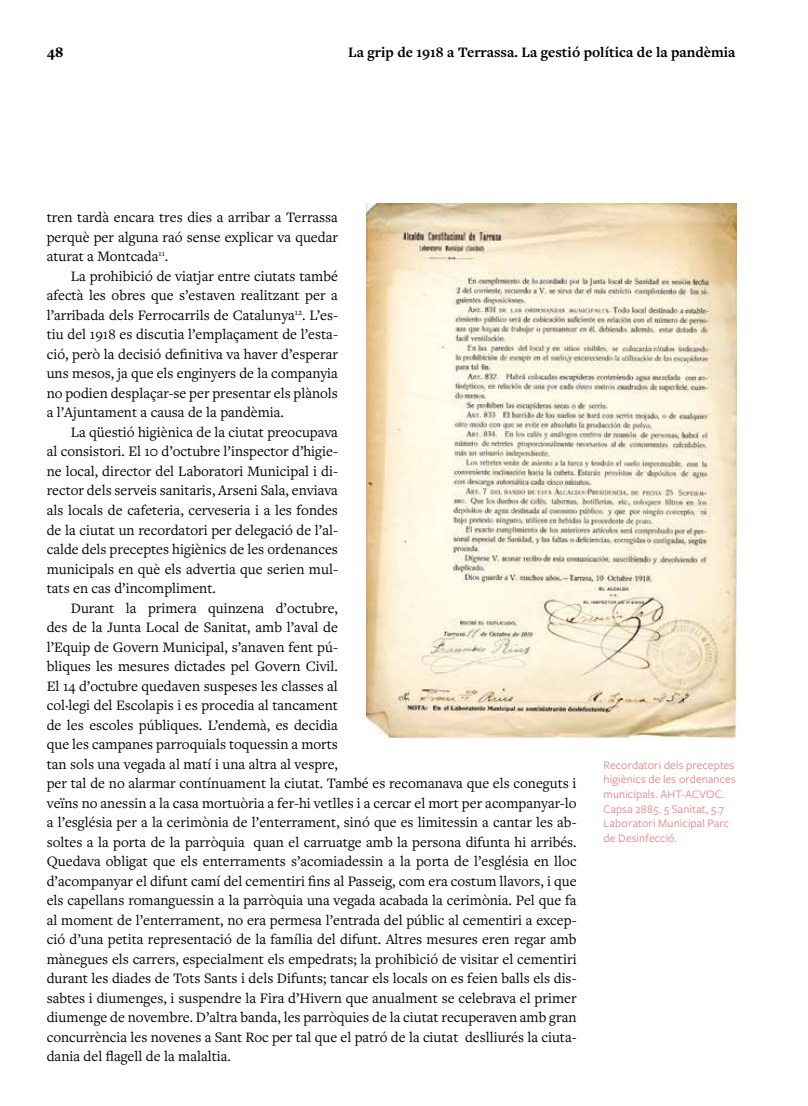
<style>
.page{position:relative;width:808px;height:1106px;background:#fff}
.page>*{position:absolute;margin:0;border:0;box-sizing:border-box;transform-origin:0 0}
.t1{font:15px/19.5px "Freight Text Pro";color:#000;text-align:justify}
.t2{font:700 15px "Freight Text Pro";color:#000}
.t3{font:900 15px "Freight Text Pro";color:#000}
.t4{font:12px/14.7px "Freight Sans Pro";letter-spacing:.01em;color:#ef7b7f}
</style>
<div class="page">
<img style="left:366px;top:203px;width:370px;height:536px">
<p class="t3" style="left:47px;top:42px;width:18px">48</p>
<p class="t2" style="left:348px;top:42px;width:389px">La grip de 1918 a Terrassa. La gestió política de la pandèmia</p>
<p class="t1" style="left:47px;top:207px;width:293px">tren tardà encara tres dies a arribar a Terrassa perquè per alguna raó sense explicar va quedar aturat a Montcada<sup>11</sup>.</p>
<p class="t1" style="left:47px;top:266px;width:293px;text-indent:24px">La prohibició de viatjar entre ciutats també afectà les obres que s’estaven realitzant per a l’arribada dels Ferrocarrils de Catalunya<sup>12</sup>. L’es&shy;tiu del 1918 es discutia l’emplaçament de l’esta&shy;ció, però la decisió definitiva va haver d’esperar uns mesos, ja que els enginyers de la companyia no podien desplaçar-se per presentar els plànols a l’Ajuntament a causa de la pandèmia.</p>
<p class="t1" style="left:47px;top:422px;width:293px;text-indent:24px">La qüestió higiènica de la ciutat preocupava al consistori. El 10 d’octubre l’inspector d’higie&shy;ne local, director del Laboratori Municipal i di&shy;rector dels serveis sanitaris, Arseni Sala, enviava als locals de cafeteria, cerveseria i a les fondes de la ciutat un recordatori per delegació de l’al&shy;calde dels preceptes higiènics de les ordenances municipals en què els advertia que serien mul&shy;tats en cas d’incompliment.</p>
<p class="t1" style="left:47px;top:597px;width:531px;text-align:left;text-indent:24px">Durant la primera quinzena d’octubre,<br>des de la Junta Local de Sanitat, amb l’aval de<br>l’Equip de Govern Municipal, s’anaven fent pú-<br>bliques les mesures dictades pel Govern Civil.<br>El 14 d’octubre quedaven suspeses les classes al<br>col·legi del Escolapis i es procedia al tancament<br>de les escoles públiques. L’endemà, es decidia<br>que les campanes parroquials toquessin a morts<br>tan sols una vegada al matí i una altra al vespre,<br>per tal de no alarmar contínuament la ciutat. També es recomanava que els coneguts i veïns no anessin a la casa mortuòria a fer-hi vetlles i a cercar el mort per acompanyar-lo a l’església per a la cerimònia de l’enterrament, sinó que es limitessin a cantar les ab&shy;soltes a la porta de la parròquia quan el carruatge amb la persona difunta hi arribés.<br>Quedava obligat que els enterraments s’acomiadessin a la porta de l’església en lloc d’acompanyar el difunt camí del cementiri fins al Passeig, com era costum llavors, i que els capellans romanguessin a la parròquia una vegada acabada la cerimònia. Pel que fa al moment de l’enterrament, no era permesa l’entrada del públic al cementiri a excep&shy;ció d’una petita representació de la família del difunt. Altres mesures eren regar amb mànegues els carrers, especialment els empedrats; la prohibició de visitar el cementiri durant les diades de Tots Sants i dels Difunts; tancar els locals on es feien balls els dis&shy;sabtes i diumenges, i suspendre la Fira d’Hivern que anualment se celebrava el primer diumenge de novembre. D’altra banda, les parròquies de la ciutat recuperaven amb gran concurrència les novenes a Sant Roc per tal que el patró de la ciutat deslliurés la ciuta&shy;dania del flagell de la malaltia.</p>
<p class="t4" style="left:604px;top:757px;width:134px">Recordatori dels preceptes higiènics de les ordenances municipals. AHT-ACVOC.<br>Capsa 2885. 5 Sanitat, 5.7<br>Laboratori Municipal Parc de Desinfecció.</p>
</div>
